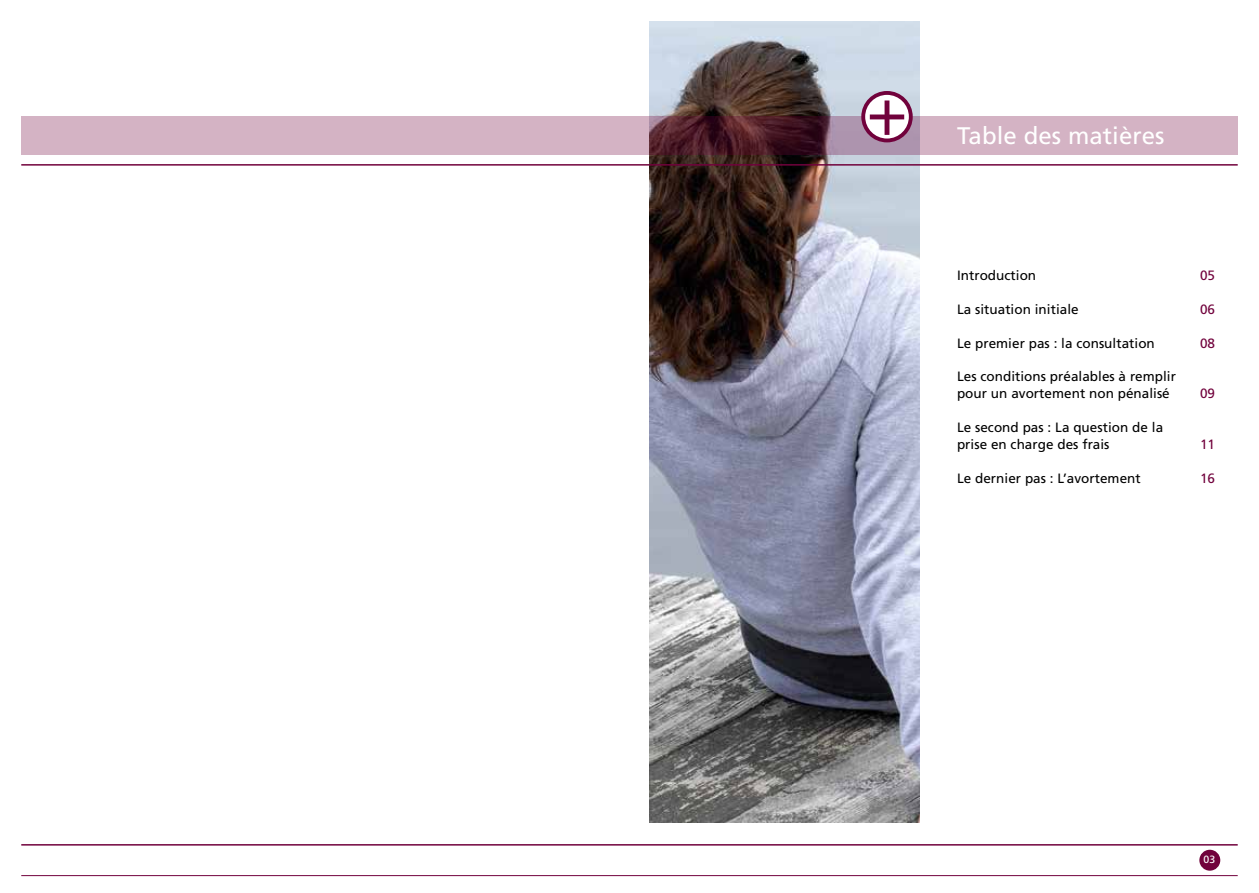
<style>
.page{position:relative;width:1259px;height:893px;background:#fff}
.page>*{position:absolute;margin:0;border:0;box-sizing:border-box;transform-origin:0 0}
.t1{font:24px "Frutiger";letter-spacing:.005em;color:#fff}
.t2{font:13.5px/17px "Frutiger";letter-spacing:.005em;color:#000}
.t3{font:13.5px "Frutiger";letter-spacing:.005em;color:#71023c}
.t4{font:10.5px "Frutiger";color:#fff}
</style>
<div class="page">
<hr style="left:21px;top:844px;width:1216px;height:2px;background:#71023c">
<div style="left:1200px;top:850px;width:19px;height:20px;background:#71023c;border-radius:50%"></div>
<div style="left:1199px;top:850px;width:21px;height:21px;border:2px solid #71023c;border-radius:50%"></div>
<hr style="left:21px;top:875px;width:1216px;height:1px;background:#71023c">
<img style="left:649px;top:21px;width:270px;height:802px">
<svg style="left:21px;top:117px;width:1216px;height:38px;background:#bc9aab"></svg>
<hr style="left:21px;top:164px;width:1216px;height:2px;background:#71023c">
<svg style="left:863px;top:93px;width:47px;height:47px"></svg>
<div style="left:861px;top:91px;width:51px;height:51px;border:4px solid #71023c;border-radius:50%"></div>
<div style="left:884px;top:101px;width:5px;height:34px;background:#71023c"></div>
<hr style="left:870px;top:115px;width:34px;height:4px;background:#71023c">
<h1 class="t1" style="left:957px;top:122px;width:209px">Table des matières</h1>
<p class="t2" style="left:957px;top:266px;width:81px">Introduction</p>
<p class="t3" style="left:1200px;top:267px;width:17px">05</p>
<p class="t2" style="left:957px;top:300px;width:123px">La situation initiale</p>
<p class="t3" style="left:1200px;top:301px;width:17px">06</p>
<p class="t2" style="left:957px;top:334px;width:199px">Le premier pas : la consultation</p>
<p class="t3" style="left:1200px;top:335px;width:17px">08</p>
<p class="t2" style="left:957px;top:368px;width:220px">Les conditions préalables à remplir pour un avortement non pénalisé</p>
<p class="t3" style="left:1200px;top:386px;width:17px">09</p>
<p class="t2" style="left:957px;top:419px;width:208px">Le second pas : La question de la prise en charge des frais</p>
<p class="t3" style="left:1200px;top:437px;width:17px">11</p>
<p class="t2" style="left:957px;top:470px;width:185px">Le dernier pas : L’avortement</p>
<p class="t3" style="left:1200px;top:471px;width:17px">16</p>
<p class="t4" style="left:1203px;top:854px;width:13px">03</p>
</div>
